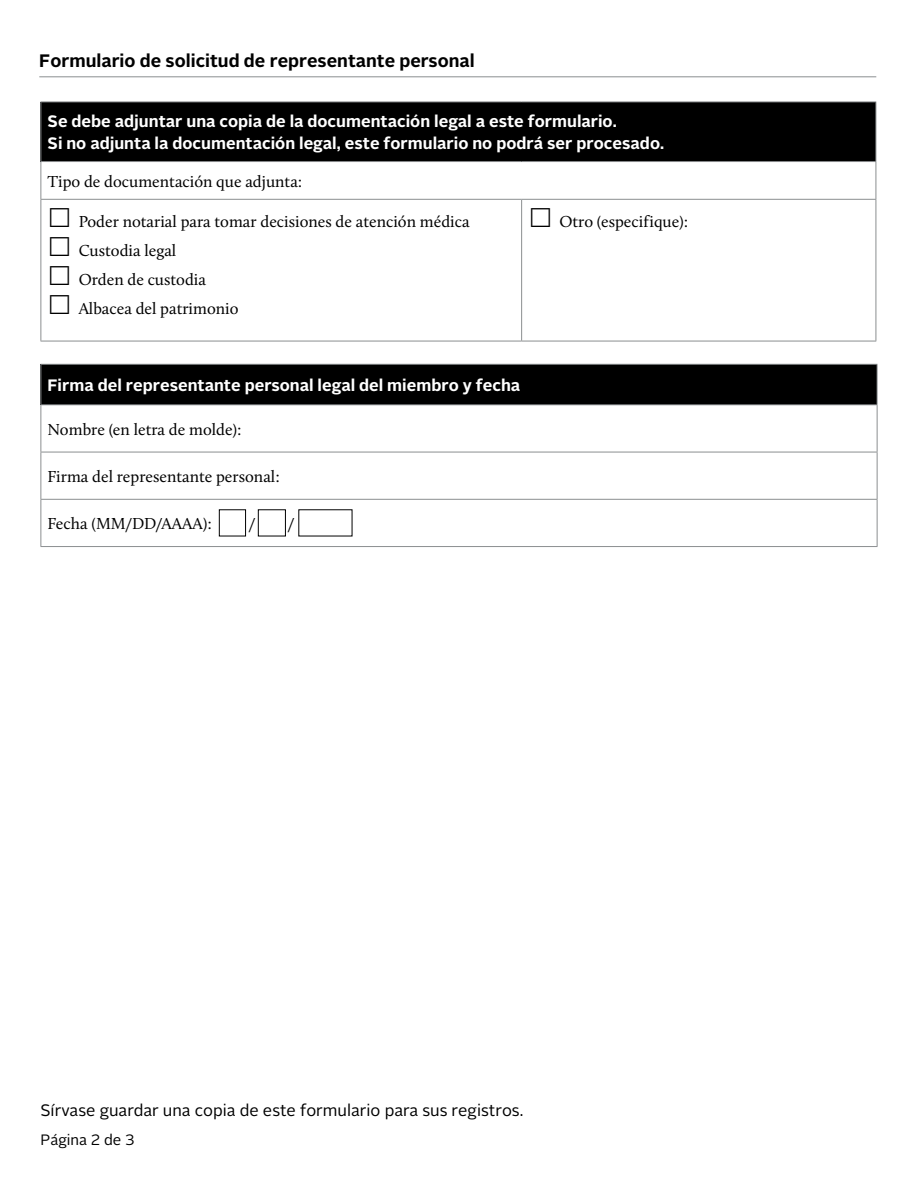
<style>
.page{position:relative;width:918px;height:1188px;background:#fff}
.page>*{position:absolute;margin:0;border:0;box-sizing:border-box;transform-origin:0 0}
.t1{font:700 18px "Alright Sans";color:#000}
.t2{font:16.5px "Calluna";color:#000}
.t3{font:700 16.5px/22.5px "Alright Sans";color:#fff}
.t4{font:16.5px "Alright Sans";color:#000}
.t5{font:15px "Alright Sans";color:#000}
.s1{font-family:"Alright Sans";font-size:27px}
</style>
<div class="page">
<hr style="left:39px;top:76px;width:837px;height:1px;background:#8b8e90">
<div style="left:41px;top:102px;width:835px;height:60px;background:#000"></div>
<hr style="left:876px;top:102px;width:1px;height:59px;background:#8b8e90">
<hr style="left:876px;top:162px;width:1px;height:37px;background:#8b8e90">
<hr style="left:40px;top:102px;width:482px;height:1px;background:#8b8e90">
<hr style="left:40px;top:102px;width:1px;height:59px;background:#8b8e90">
<hr style="left:522px;top:102px;width:354px;height:1px;background:#8b8e90">
<hr style="left:40px;top:161px;width:482px;height:1px;background:#8b8e90">
<hr style="left:522px;top:161px;width:354px;height:1px;background:#8b8e90">
<hr style="left:40px;top:162px;width:1px;height:37px;background:#8b8e90">
<hr style="left:40px;top:199px;width:482px;height:1px;background:#8b8e90">
<hr style="left:40px;top:200px;width:1px;height:141px;background:#8b8e90">
<hr style="left:522px;top:199px;width:354px;height:1px;background:#8b8e90">
<hr style="left:521px;top:200px;width:1px;height:141px;background:#8b8e90">
<hr style="left:876px;top:200px;width:1px;height:141px;background:#8b8e90">
<hr style="left:40px;top:341px;width:482px;height:1px;background:#8b8e90">
<hr style="left:522px;top:341px;width:354px;height:1px;background:#8b8e90">
<div style="left:41px;top:364px;width:836px;height:41px;background:#000"></div>
<hr style="left:40px;top:364px;width:838px;height:1px;background:#8b8e90">
<hr style="left:40px;top:365px;width:1px;height:39px;background:#8b8e90">
<hr style="left:40px;top:404px;width:838px;height:1px;background:#8b8e90">
<hr style="left:877px;top:365px;width:1px;height:39px;background:#8b8e90">
<hr style="left:40px;top:405px;width:1px;height:47px;background:#8b8e90">
<hr style="left:877px;top:405px;width:1px;height:47px;background:#8b8e90">
<hr style="left:40px;top:452px;width:838px;height:1px;background:#8b8e90">
<hr style="left:40px;top:452px;width:1px;height:47px;background:#8b8e90">
<hr style="left:877px;top:452px;width:1px;height:47px;background:#8b8e90">
<hr style="left:40px;top:499px;width:838px;height:1px;background:#8b8e90">
<hr style="left:40px;top:500px;width:1px;height:46px;background:#8b8e90">
<hr style="left:877px;top:500px;width:1px;height:46px;background:#8b8e90">
<hr style="left:40px;top:546px;width:838px;height:1px;background:#8b8e90">
<svg style="left:219px;top:509px;width:134px;height:28px"></svg>
<p class="t1" style="left:39px;top:48px;width:437px">Formulario de solicitud de representante personal</p>
<p class="t3" style="left:48px;top:110px;width:618px">Se debe adjuntar una copia de la documentación legal a este formulario.<br>Si no adjunta la documentación legal, este formulario no podrá ser procesado.</p>
<p class="t2" style="left:48px;top:171px;width:256px">Tipo de documentación que adjunta:</p>
<p class="t2" style="left:48px;top:211px;width:424px"><span class="s1">□</span> Poder notarial para tomar decisiones de atención médica</p>
<p class="t2" style="left:48px;top:240px;width:130px"><span class="s1">□</span> Custodia legal</p>
<p class="t2" style="left:48px;top:270px;width:160px"><span class="s1">□</span> Orden de custodia</p>
<p class="t2" style="left:48px;top:299px;width:192px"><span class="s1">□</span> Albacea del patrimonio</p>
<p class="t2" style="left:528px;top:211px;width:161px"><span class="s1">□</span> Otro (especifique):</p>
<p class="t3" style="left:48px;top:374px;width:474px">Firma del representante personal legal del miembro y fecha</p>
<p class="t2" style="left:48px;top:419px;width:195px">Nombre (en letra de molde):</p>
<p class="t2" style="left:48px;top:466px;width:234px">Firma del representante personal:</p>
<p class="t2" style="left:48px;top:514px;width:166px">Fecha (MM/DD/AAAA):</p>
<p class="t2" style="left:249px;top:514px;width:7px">/</p>
<p class="t2" style="left:288px;top:514px;width:7px">/</p>
<p class="t4" style="left:40px;top:1099px;width:484px">Sírvase guardar una copia de este formulario para sus registros.</p>
<p class="t5" style="left:40px;top:1130px;width:95px">Página 2 de 3</p>
</div>
